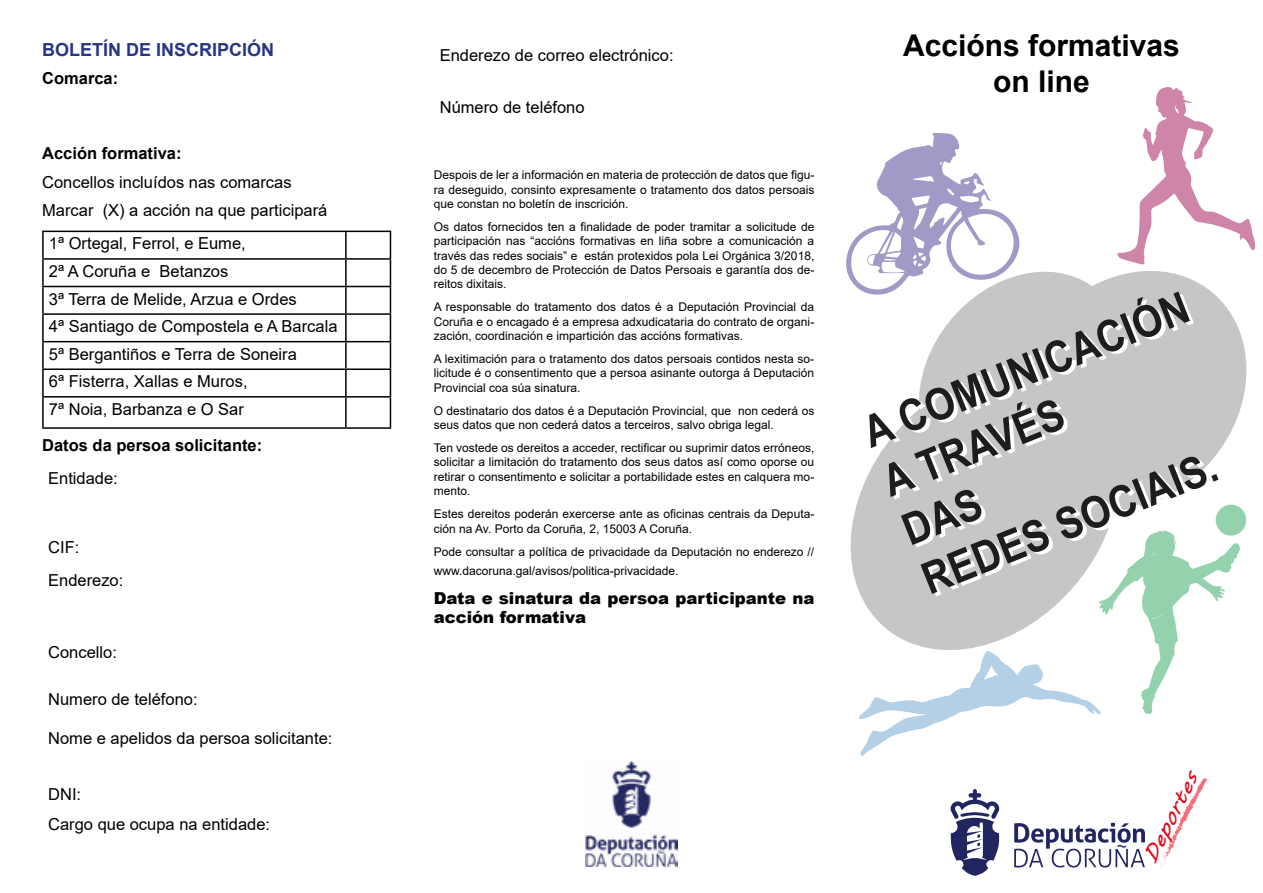
<style>
.page{position:relative;width:1263px;height:893px;background:#fff}
.page>*{position:absolute;margin:0;border:0;box-sizing:border-box;transform-origin:0 0}
.t1{font:700 43.95px/52.7px "Arial";color:#1d1d1b;scale:.88 1}
.t2{font:700 30px/36px "Arial";color:#000;text-align:center}
.t3{font:italic 20.55px "MV Boli";color:#e30613;scale:1.15 1}
.t4{font:700 18px "Arial";color:#283583}
.t5{font:16.5px/27.6px "Arial";color:#000}
.t6{font:900 16.5px/19.8px "Arial";color:#000}
.t7{font:700 16.5px "Arial";color:#000}
.t8{font:12px/14.4px "Arial";color:#000;text-align:justify}
</style>
<div class="page">
<svg style="left:846px;top:133px;width:173px;height:125px"></svg>
<svg style="left:859px;top:670px;width:309px;height:86px"></svg>
<svg style="left:1117px;top:87px;width:138px;height:171px"></svg>
<svg style="left:846px;top:258px;width:401px;height:412px;fill:#c6c6c6"></svg>
<svg style="left:1014px;top:823px;width:131px;height:44px"></svg>
<svg style="left:950px;top:789px;width:50px;height:87px"></svg>
<svg style="left:1160px;top:778px;width:48px;height:90px"></svg>
<hr style="left:42px;top:231px;width:304px;height:1px;background:#000">
<hr style="left:42px;top:232px;width:2px;height:26px;background:#000">
<hr style="left:346px;top:231px;width:45px;height:1px;background:#000">
<hr style="left:345px;top:232px;width:2px;height:26px;background:#000">
<hr style="left:42px;top:258px;width:304px;height:2px;background:#000">
<hr style="left:42px;top:260px;width:2px;height:26px;background:#000">
<hr style="left:346px;top:258px;width:45px;height:2px;background:#000">
<hr style="left:345px;top:260px;width:2px;height:26px;background:#000">
<hr style="left:42px;top:286px;width:304px;height:1px;background:#000">
<hr style="left:42px;top:287px;width:2px;height:26px;background:#000">
<hr style="left:346px;top:286px;width:45px;height:1px;background:#000">
<hr style="left:345px;top:287px;width:2px;height:26px;background:#000">
<hr style="left:42px;top:313px;width:304px;height:2px;background:#000">
<hr style="left:42px;top:315px;width:2px;height:26px;background:#000">
<hr style="left:346px;top:313px;width:45px;height:2px;background:#000">
<hr style="left:345px;top:315px;width:2px;height:26px;background:#000">
<hr style="left:42px;top:341px;width:304px;height:1px;background:#000">
<hr style="left:42px;top:342px;width:2px;height:26px;background:#000">
<hr style="left:346px;top:341px;width:45px;height:1px;background:#000">
<hr style="left:345px;top:342px;width:2px;height:26px;background:#000">
<hr style="left:42px;top:368px;width:304px;height:2px;background:#000">
<hr style="left:42px;top:370px;width:2px;height:26px;background:#000">
<hr style="left:346px;top:368px;width:45px;height:2px;background:#000">
<hr style="left:345px;top:370px;width:2px;height:26px;background:#000">
<hr style="left:42px;top:396px;width:304px;height:2px;background:#000">
<hr style="left:42px;top:398px;width:2px;height:29px;background:#000">
<hr style="left:346px;top:396px;width:45px;height:2px;background:#000">
<hr style="left:345px;top:398px;width:2px;height:29px;background:#000">
<svg style="left:390px;top:232px;width:1px;height:195px"></svg>
<hr style="left:42px;top:427px;width:304px;height:2px;background:#000">
<hr style="left:346px;top:427px;width:45px;height:2px;background:#000">
<img style="left:586px;top:761px;width:91px;height:105px">
<h3 class="t4" style="left:42px;top:37px;width:234px">BOLETÍN DE INSCRIPCIÓN</h3>
<h3 class="t7" style="left:42px;top:67px;width:78px">Comarca:</h3>
<h3 class="t7" style="left:42px;top:142px;width:141px">Acción formativa:</h3>
<h3 class="t5" style="left:42px;top:168px;width:287px;line-height:28.3px">Concellos incluídos nas comarcas<br>Marcar (X) a acción na que participará</h3>
<h3 class="t5" style="left:49px;top:230px;width:290px">1ª Ortegal, Ferrol, e Eume,<br>2ª A Coruña e Betanzos<br>3ª Terra de Melide, Arzua e Ordes<br>4ª Santiago de Compostela e A Barcala<br>5ª Bergantiños e Terra de Soneira<br>6ª Fisterra, Xallas e Muros,<br>7ª Noia, Barbanza e O Sar</h3>
<h3 class="t7" style="left:42px;top:434px;width:222px">Datos da persoa solicitante:</h3>
<h3 class="t5" style="left:48px;top:464px;width:71px">Entidade:</h3>
<h3 class="t5" style="left:48px;top:531px;width:77px;line-height:32.2px">CIF:<br>Enderezo:</h3>
<h3 class="t5" style="left:48px;top:638px;width:70px">Concello:</h3>
<h3 class="t5" style="left:48px;top:685px;width:151px">Numero de teléfono:</h3>
<h3 class="t5" style="left:48px;top:725px;width:286px">Nome e apelidos da persoa solicitante:</h3>
<h3 class="t5" style="left:48px;top:780px;width:223px;line-height:29.4px">DNI:<br>Cargo que ocupa na entidade:</h3>
<h3 class="t5" style="left:440px;top:41px;width:235px">Enderezo de correo electrónico:</h3>
<h3 class="t5" style="left:440px;top:93px;width:146px">Número de teléfono</h3>
<p class="t8" style="left:434px;top:168px;width:382px">Despois de ler a información en materia de protección de datos que figu&shy;ra deseguido, consinto expresamente o tratamento dos datos persoais que constan no boletín de inscrición.</p>
<p class="t8" style="left:434px;top:219px;width:382px">Os datos fornecidos ten a finalidade de poder tramitar a solicitude de participación nas “accións formativas en liña sobre a comunicación a través das redes sociais” e están protexidos pola Lei Orgánica 3/2018, do 5 de decembro de Protección de Datos Persoais e garantía dos de&shy;reitos dixitais.</p>
<p class="t8" style="left:434px;top:300px;width:382px">A responsable do tratamento dos datos é a Deputación Provincial da Coruña e o encagado é a empresa adxudicataria do contrato de organi&shy;zación, coordinación e impartición das accións formativas.</p>
<p class="t8" style="left:434px;top:352px;width:382px">A lexitimación para o tratamento dos datos persoais contidos nesta so&shy;licitude é o consentimento que a persoa asinante outorga á Deputación Provincial coa súa sinatura.</p>
<p class="t8" style="left:434px;top:403px;width:382px">O destinatario dos datos é a Deputación Provincial, que non cederá os seus datos que non cederá datos a terceiros, salvo obriga legal.</p>
<p class="t8" style="left:434px;top:441px;width:382px">Ten vostede os dereitos a acceder, rectificar ou suprimir datos erróneos, solicitar a limitación do tratamento dos seus datos así como oporse ou retirar o consentimento e solicitar a portabilidade estes en calquera mo&shy;mento.</p>
<p class="t8" style="left:434px;top:507px;width:382px">Estes dereitos poderán exercerse ante as oficinas centrais da Deputa&shy;ción na Av. Porto da Coruña, 2, 15003 A Coruña.</p>
<p class="t8" style="left:434px;top:541px;width:382px;line-height:19.8px">Pode consultar a política de privacidade da Deputación no enderezo // www.dacoruna.gal/avisos/politica-privacidade.</p>
<h3 class="t6" style="left:434px;top:587px;width:382px">Data e sinatura da persoa participante na acción formativa</h3>
<h2 class="t2" style="left:903px;top:27px;width:278px">Accións formativas on line</h2>
<h1 class="t1" style="left:855px;top:411px;width:396px;rotate:-22deg">A COMUNICACIÓN<br>A TRAVÉS<br>DAS<br>REDES SOCIAIS.</h1>
<h3 class="t3" style="left:1136px;top:856px;width:87px;rotate:-64deg">Deportes</h3>
</div>
